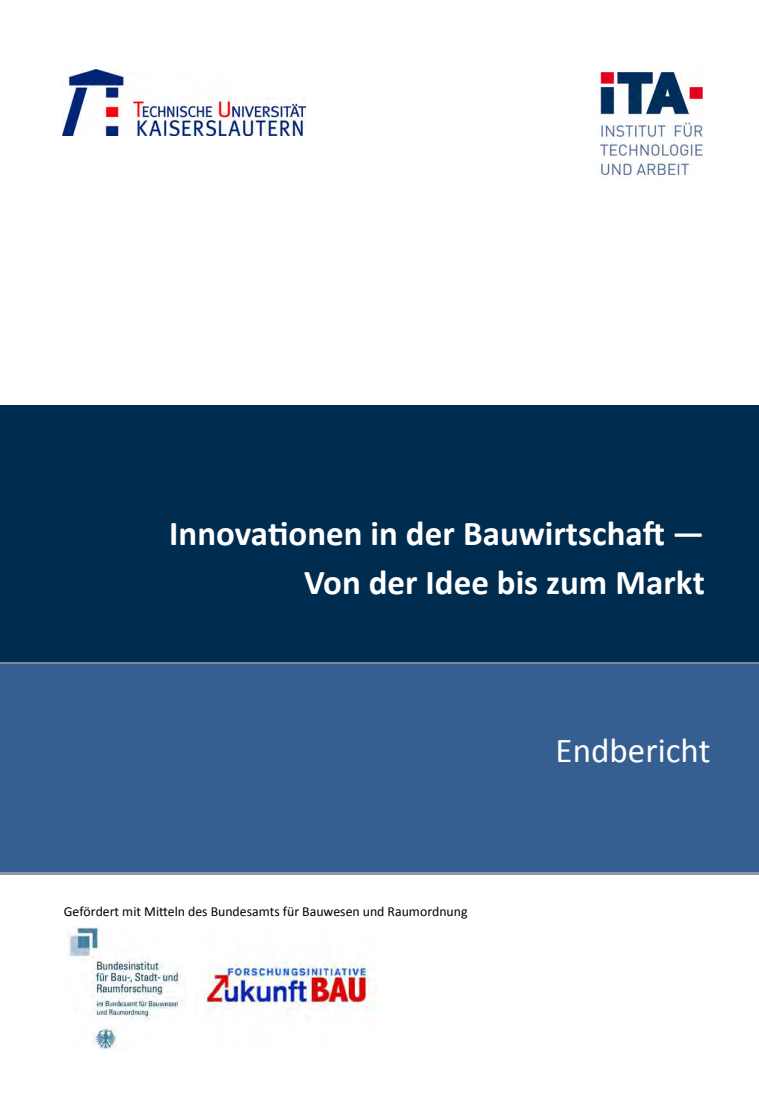
<style>
.page{position:relative;width:759px;height:1103px;background:#fff}
.page>*{position:absolute;margin:0;border:0;box-sizing:border-box;transform-origin:0 0}
.t1{font:700 35px/49.2px "Calibri";color:#fff;text-align:right}
.t2{font:35px "Calibri";color:#fff}
.t3{font:13.75px "Calibri";color:#000}
</style>
<div class="page">
<div style="left:0;top:664px;width:758px;height:207px;background:#365f91"></div>
<div style="left:0;top:404px;width:758px;height:257px;background:#002c4f"></div>
<img style="left:597px;top:71px;width:107px;height:106px">
<img style="left:62px;top:69px;width:244px;height:66px">
<img style="left:203px;top:960px;width:173px;height:50px">
<img style="left:68px;top:927px;width:115px;height:121px">
<p class="t1" style="left:169px;top:511px;width:537px">Innovationen in der Bauwirtschaft —<br>Von der Idee bis zum Markt</p>
<p class="t3" style="left:64px;top:905px;width:405px">Gefördert mit Mitteln des Bundesamts für Bauwesen und Raumordnung</p>
<p class="t2" style="left:555px;top:735px;width:156px">Endbericht</p>
</div>
